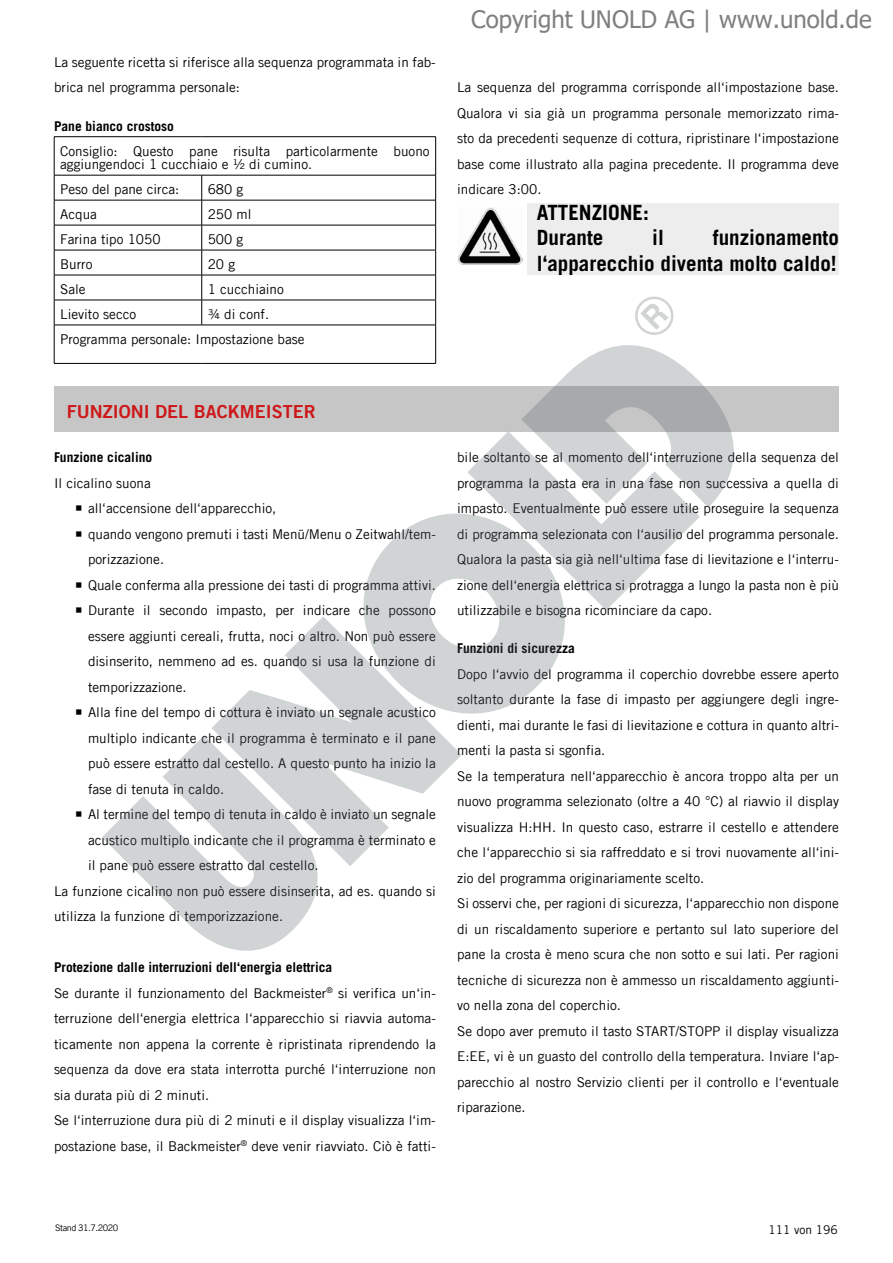
<style>
.page{position:relative;width:893px;height:1263px;background:#fff}
.page>*{position:absolute;margin:0;border:0;box-sizing:border-box;transform-origin:0 0}
.t1{font:24px "Tahoma";color:#808080}
.t2{font:700 21px/25.5px "Trade Gothic LT Com";color:#000}
.t3{font:18px "Trade Gothic LT Com Bd 2";color:#cd1719}
.t4{font:13.5px/25.5px "Trade Gothic LT Com";color:#000}
.t5{font:700 13.5px "Trade Gothic LT Com";color:#000}
.t6{font:12px "Trade Gothic LT Com";color:#000}
.t7{font:9px "Trade Gothic LT Com";letter-spacing:-.055em;color:#000}
.s1{font-weight:700}
</style>
<div class="page">
<div style="left:527px;top:204px;width:312px;height:71px;background:#ededed"></div>
<hr style="left:54px;top:136px;width:148px;height:1px;background:#000">
<hr style="left:54px;top:137px;width:1px;height:38px;background:#000">
<hr style="left:202px;top:136px;width:234px;height:1px;background:#000">
<hr style="left:435px;top:137px;width:1px;height:38px;background:#000">
<hr style="left:54px;top:175px;width:148px;height:1px;background:#000">
<hr style="left:202px;top:175px;width:234px;height:1px;background:#000">
<hr style="left:54px;top:200px;width:148px;height:1px;background:#000">
<hr style="left:202px;top:200px;width:234px;height:1px;background:#000">
<hr style="left:54px;top:225px;width:148px;height:1px;background:#000">
<hr style="left:202px;top:225px;width:234px;height:1px;background:#000">
<hr style="left:54px;top:250px;width:148px;height:1px;background:#000">
<hr style="left:202px;top:250px;width:234px;height:1px;background:#000">
<hr style="left:54px;top:275px;width:148px;height:1px;background:#000">
<hr style="left:202px;top:275px;width:234px;height:1px;background:#000">
<hr style="left:54px;top:300px;width:148px;height:1px;background:#000">
<svg style="left:54px;top:175px;width:1px;height:150px"></svg>
<hr style="left:202px;top:300px;width:234px;height:1px;background:#000">
<svg style="left:201px;top:175px;width:1px;height:150px"></svg>
<svg style="left:435px;top:175px;width:1px;height:150px"></svg>
<hr style="left:54px;top:325px;width:148px;height:1px;background:#000">
<hr style="left:54px;top:325px;width:1px;height:38px;background:#000">
<hr style="left:202px;top:325px;width:234px;height:1px;background:#000">
<hr style="left:435px;top:325px;width:1px;height:38px;background:#000">
<hr style="left:54px;top:363px;width:148px;height:1px;background:#000">
<hr style="left:202px;top:363px;width:234px;height:1px;background:#000">
<div style="left:54px;top:386px;width:785px;height:46px;background:#c6c6c6"></div>
<img style="left:458px;top:207px;width:65px;height:57px">
<svg style="left:563px;top:345px;width:171px;height:163px;fill:#d0d4d5"></svg>
<svg style="left:467px;top:378px;width:233px;height:232px"></svg>
<svg style="left:363px;top:473px;width:242px;height:241px;fill:#d0d4d5"></svg>
<svg style="left:212px;top:616px;width:250px;height:250px;fill:#d0d4d5"></svg>
<svg style="left:102px;top:733px;width:246px;height:218px;fill:#d0d4d5"></svg>
<svg style="left:635px;top:296px;width:39px;height:39px"></svg>
<p class="t4" style="left:54px;top:49px;width:383px">La seguente ricetta si riferisce alla sequenza programmata in fab&shy;brica nel programma personale:</p>
<p class="t5" style="left:54px;top:117px;width:122px">Pane bianco crostoso</p>
<p class="t4" style="left:60px;top:144px;width:371px;line-height:13.5px">Consiglio: Questo pane risulta particolarmente buono aggiungendoci 1 cucchiaio e ½ di cumino.</p>
<p class="t4" style="left:60px;top:176px;width:121px">Peso del pane circa:</p>
<p class="t4" style="left:208px;top:176px;width:37px">680 g</p>
<p class="t4" style="left:60px;top:201px;width:38px">Acqua</p>
<p class="t4" style="left:208px;top:201px;width:45px">250 ml</p>
<p class="t4" style="left:60px;top:226px;width:102px">Farina tipo 1050</p>
<p class="t4" style="left:208px;top:226px;width:37px">500 g</p>
<p class="t4" style="left:60px;top:251px;width:34px">Burro</p>
<p class="t4" style="left:208px;top:251px;width:29px">20 g</p>
<p class="t4" style="left:60px;top:276px;width:27px">Sale</p>
<p class="t4" style="left:208px;top:276px;width:78px">1 cucchiaino</p>
<p class="t4" style="left:60px;top:301px;width:78px">Lievito secco</p>
<p class="t4" style="left:60px;top:301px;width:246px;line-height:24.9px;text-indent:148px">¾ di conf.<br>Programma personale: Impostazione base</p>
<h1 class="t1" style="left:471px;top:3px;width:402px">Copyright UNOLD AG | www.unold.de</h1>
<p class="t4" style="left:457px;top:75px;width:383px;text-align:justify">La sequenza del programma corrisponde all‘impostazione base.<br>Qualora vi sia già un programma personale memorizzato rima&shy;sto da precedenti sequenze di cottura, ripristinare l‘impostazione base come illustrato alla pagina precedente. Il programma deve indicare 3:00.</p>
<h2 class="t2" style="left:537px;top:199px;width:114px">ATTENZIONE:<br>Durante</h2>
<h2 class="t2" style="left:537px;top:225px;width:304px;text-align:right">funzionamento<br>l‘apparecchio diventa molto caldo!</h2>
<h2 class="t2" style="left:652px;top:225px;width:13px">il</h2>
<h3 class="t3" style="left:67px;top:400px;width:250px">FUNZIONI DEL BACKMEISTER</h3>
<p class="t5" style="left:54px;top:449px;width:100px">Funzione cicalino</p>
<p class="t4" style="left:54px;top:470px;width:98px">Il cicalino suona</p>
<p class="t4" style="left:88px;top:495px;width:190px">all‘accensione dell‘apparecchio,</p>
<p class="t4" style="left:88px;top:521px;width:349px">quando vengono premuti i tasti Menü/Menu o Zeitwahl/tem-</p>
<p class="t4" style="left:88px;top:546px;width:78px">porizzazione.</p>
<p class="t4" style="left:88px;top:572px;width:349px">Quale conferma alla pressione dei tasti di programma attivi.</p>
<p class="t4" style="left:88px;top:597px;width:349px">Durante il secondo impasto, per indicare che possono</p>
<p class="t4" style="left:88px;top:623px;width:349px">essere aggiunti cereali, frutta, noci o altro. Non può essere</p>
<p class="t4" style="left:88px;top:648px;width:349px">disinserito, nemmeno ad es. quando si usa la funzione di</p>
<p class="t4" style="left:88px;top:674px;width:100px">temporizzazione.</p>
<p class="t4" style="left:88px;top:699px;width:349px">Alla fine del tempo di cottura è inviato un segnale acustico</p>
<p class="t4" style="left:88px;top:725px;width:349px">multiplo indicante che il programma è terminato e il pane</p>
<p class="t4" style="left:88px;top:750px;width:349px">può essere estratto dal cestello. A questo punto ha inizio la</p>
<p class="t4" style="left:88px;top:776px;width:138px">fase di tenuta in caldo.</p>
<p class="t4" style="left:88px;top:801px;width:349px">Al termine del tempo di tenuta in caldo è inviato un segnale</p>
<p class="t4" style="left:88px;top:827px;width:349px">acustico multiplo indicante che il programma è terminato e</p>
<p class="t4" style="left:88px;top:852px;width:232px">il pane può essere estratto dal cestello.</p>
<p class="t4" style="left:54px;top:878px;width:383px">La funzione cicalino non può essere disinserita, ad es. quando si</p>
<p class="t4" style="left:54px;top:903px;width:231px">utilizza la funzione di temporizzazione.</p>
<p class="t4" style="left:54px;top:954px;width:383px"><span class="s1">Protezione dalle interruzioni dell‘energia elettrica<br></span>Se durante il funzionamento del Backmeister<sup>®</sup> si verifica un‘in&shy;terruzione dell‘energia elettrica l‘apparecchio si riavvia automa&shy;ticamente non appena la corrente è ripristinata riprendendo la sequenza da dove era stata interrotta purché l‘interruzione non sia durata più di 2 minuti.<br>Se l‘interruzione dura più di 2 minuti e il display visualizza l‘im&shy;postazione base, il Backmeister<sup>®</sup> deve venir riavviato. Ciò è fatti-</p>
<p class="t4" style="left:457px;top:444px;width:383px;text-align:justify">bile soltanto se al momento dell‘interruzione della sequenza del programma la pasta era in una fase non successiva a quella di impasto. Eventualmente può essere utile proseguire la sequenza di programma selezionata con l‘ausilio del programma personale.<br>Qualora la pasta sia già nell‘ultima fase di lievitazione e l‘interru&shy;zione dell‘energia elettrica si protragga a lungo la pasta non è più utilizzabile e bisogna ricominciare da capo.</p>
<p class="t5" style="left:457px;top:640px;width:119px">Funzioni di sicurezza</p>
<p class="t4" style="left:457px;top:661px;width:383px">Dopo l‘avvio del programma il coperchio dovrebbe essere aperto soltanto durante la fase di impasto per aggiungere degli ingre&shy;dienti, mai durante le fasi di lievitazione e cottura in quanto altri&shy;menti la pasta si sgonfia.<br>Se la temperatura nell‘apparecchio è ancora troppo alta per un nuovo programma selezionato (oltre a 40 °C) al riavvio il display visualizza H:HH. In questo caso, estrarre il cestello e attendere che l‘apparecchio si sia raffreddato e si trovi nuovamente all‘ini&shy;zio del programma originariamente scelto.<br>Si osservi che, per ragioni di sicurezza, l‘apparecchio non dispone di un riscaldamento superiore e pertanto sul lato superiore del pane la crosta è meno scura che non sotto e sui lati. Per ragioni tecniche di sicurezza non è ammesso un riscaldamento aggiunti&shy;vo nella zona del coperchio.<br>Se dopo aver premuto il tasto START/STOPP il display visualizza E:EE, vi è un guasto del controllo della temperatura. Inviare l‘ap&shy;parecchio al nostro Servizio clienti per il controllo e l‘eventuale riparazione.</p>
<p class="t7" style="left:55px;top:1222px;width:64px">Stand 31.7.2020</p>
<p class="t6" style="left:768px;top:1222px;width:71px">111 von 196</p>
</div>
